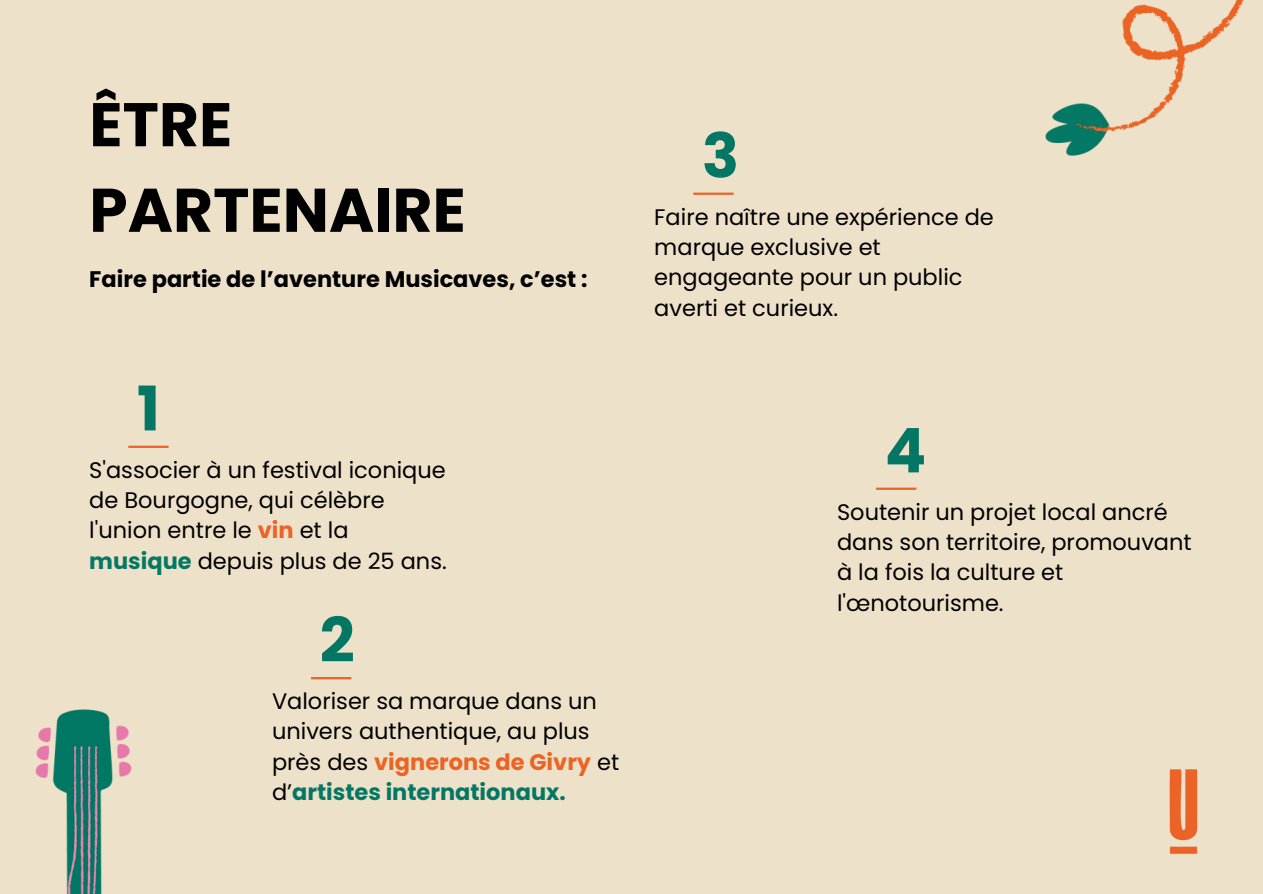
<style>
.page{position:relative;width:1263px;height:894px;background:#fff}
.page>*{position:absolute;margin:0;border:0;box-sizing:border-box;transform-origin:0 0}
.t1{font:700 61.5px/85.5px "Poppins";color:#000}
.t2{font:700 61.5px "Poppins";color:#037764}
.t3{font:22.5px/30.3px "Poppins";color:#000}
.t4{font:700 22.5px "Poppins";color:#000}
.s1{font-weight:700;color:#eb6326}
.s2{font-weight:700;color:#037864}
.s3{font-weight:700;color:#eb6424}
.s4{font-weight:700;color:#047764}
</style>
<div class="page">
<div style="left:0;top:0;width:1263px;height:893px;background:#eee1c9"></div>
<hr style="left:128px;top:445px;width:41px;height:3px;background:#eb6326">
<hr style="left:311px;top:676px;width:40px;height:3px;background:#eb6326">
<hr style="left:693px;top:192px;width:41px;height:3px;background:#eb6326">
<hr style="left:876px;top:487px;width:40px;height:2px;background:#eb6326">
<img style="left:35px;top:709px;width:97px;height:184px">
<img style="left:1045px;top:0;width:199px;height:156px">
<img style="left:1169px;top:769px;width:29px;height:85px">
<p class="t1" style="left:89px;top:82px;width:378px">ÊTRE<br>PARTENAIRE</p>
<p class="t4" style="left:89px;top:263px;width:500px">Faire partie de l’aventure Musicaves, c’est :</p>
<h1 class="t2" style="left:137px;top:366px;width:25px">1</h1>
<p class="t3" style="left:89px;top:454px;width:359px">S'associer à un festival iconique de Bourgogne, qui célèbre l'union entre le <span class="s1">vin</span> et la <span class="s2">musique</span> depuis plus de 25 ans.</p>
<h2 class="t2" style="left:320px;top:597px;width:37px">2</h2>
<p class="t3" style="left:272px;top:685px;width:349px">Valoriser sa marque dans un univers authentique, au plus près des <span class="s3">vignerons de Givry</span> et d’<span class="s4">artistes internationaux.</span></p>
<p class="t2" style="left:702px;top:113px;width:39px">3</p>
<p class="t3" style="left:654px;top:201px;width:341px">Faire naître une expérience de marque exclusive et engageante pour un public averti et curieux.</p>
<p class="t2" style="left:885px;top:407px;width:43px">4</p>
<p class="t3" style="left:837px;top:496px;width:356px">Soutenir un projet local ancré dans son territoire, promouvant à la fois la culture et l'œnotourisme.</p>
</div>
